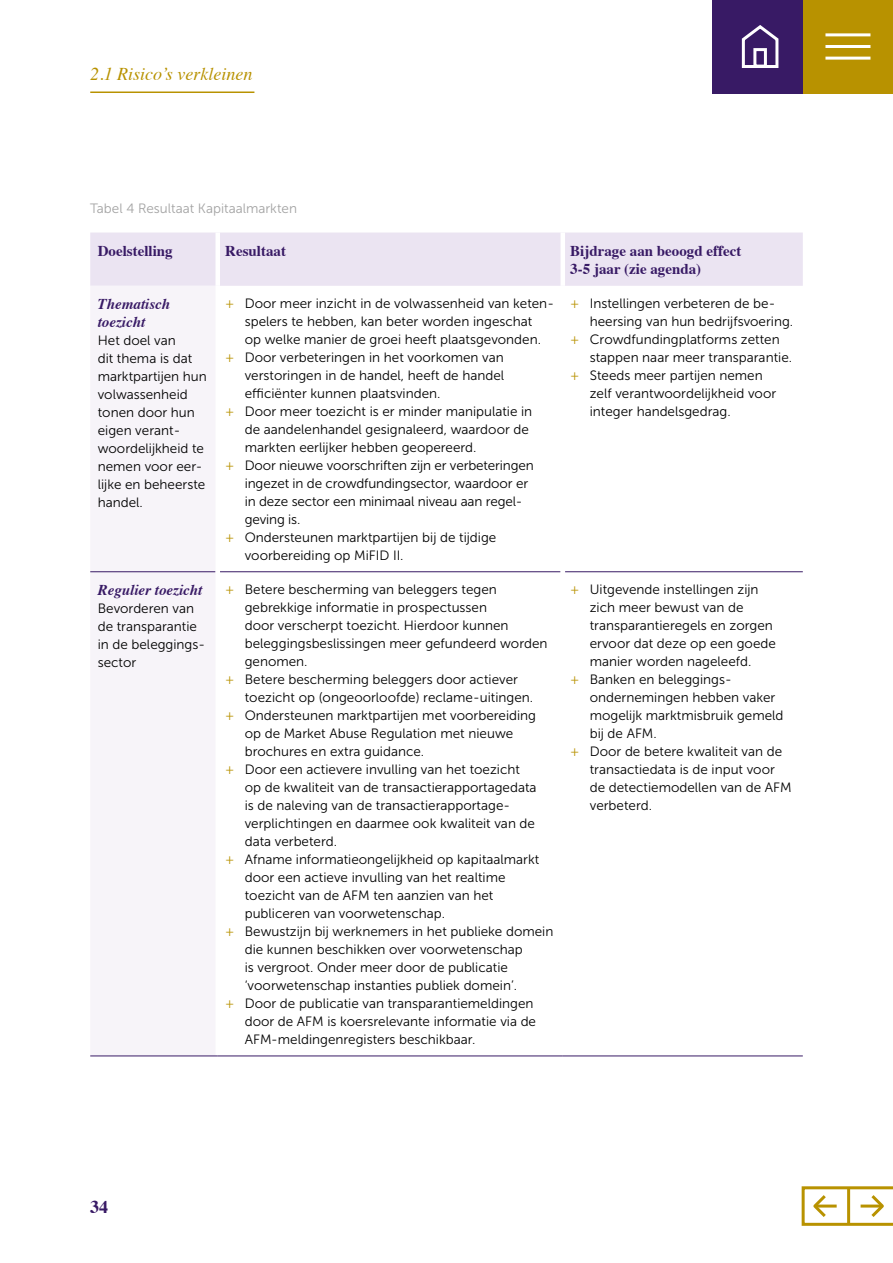
<style>
.page{position:relative;width:893px;height:1263px;background:#fff}
.page>*{position:absolute;margin:0;border:0;box-sizing:border-box;transform-origin:0 0}
.t1{font:italic 18px "Times";color:#b89200}
.t2{font:700 18px "Times";color:#381a65}
.t3{font:700 15px/18px "Times";color:#381a65}
.t4{font:italic 700 15px/18px "Times";color:#381a65}
.t5{font:13.5px/18px "Museo Sans 300";color:#000}
.t6{font:13.5px "Museo Sans 300";color:#a3a3a3}
.s1{color:#b89200}
</style>
<div class="page">
<div style="left:90px;top:232px;width:713px;height:54px;background:#ebe4f2"></div>
<div style="left:90px;top:286px;width:126px;height:770px;background:#f7f4f9"></div>
<hr style="left:90px;top:571px;width:126px;height:1px;background:#381a65">
<hr style="left:220px;top:571px;width:341px;height:1px;background:#381a65">
<hr style="left:565px;top:571px;width:238px;height:1px;background:#381a65">
<hr style="left:216px;top:233px;width:4px;height:53px;background:#fff">
<hr style="left:561px;top:233px;width:4px;height:53px;background:#fff">
<hr style="left:90px;top:1056px;width:128px;height:1px;background:#381a65">
<hr style="left:218px;top:1056px;width:345px;height:1px;background:#381a65">
<hr style="left:563px;top:1056px;width:240px;height:1px;background:#381a65">
<svg style="left:802px;top:1186px;width:91px;height:40px"></svg>
<hr style="left:847px;top:1188px;width:3px;height:36px;background:#b89200">
<div style="left:803px;top:0;width:90px;height:93px;background:#b89200"></div>
<hr style="left:825px;top:33px;width:45px;height:3px;background:#fff">
<hr style="left:825px;top:45px;width:45px;height:3px;background:#fff">
<hr style="left:825px;top:57px;width:45px;height:3px;background:#fff">
<hr style="left:90px;top:91px;width:164px;height:2px;background:#b89200">
<div style="left:713px;top:0;width:90px;height:93px;background:#381a65"></div>
<svg style="left:741px;top:25px;width:38px;height:43px"></svg>
<div style="left:753px;top:48px;width:14px;height:20px;border:3px solid #fff"></div>
<h1 class="t1" style="left:90px;top:58px;width:164px">2.1 Risico’s verkleinen</h1>
<p class="t6" style="left:90px;top:201px;width:208px">Tabel 4 Resultaat Kapitaalmarkten</p>
<p class="t3" style="left:98px;top:240px;width:76px">Doelstelling</p>
<p class="t3" style="left:225px;top:240px;width:62px">Resultaat</p>
<p class="t3" style="left:570px;top:240px;width:173px">Bijdrage aan beoogd effect<br>3-5 jaar (zie agenda)</p>
<p class="t4" style="left:98px;top:293px;width:74px">Thematisch toezicht</p>
<p class="t5" style="left:98px;top:331px;width:111px">Het doel van<br>dit thema is dat marktpartijen hun volwassenheid tonen door hun eigen verant&shy;woordelijkheid te nemen voor eer&shy;lijke en beheerste handel.</p>
<p class="t5" style="left:570px;top:294px;width:207px"><span class="s1">+</span> Instellingen verbeteren de be-</p>
<p class="t5" style="left:590px;top:312px;width:205px">heersing van hun bedrijfsvoering.</p>
<p class="t5" style="left:570px;top:330px;width:211px"><span class="s1">+</span> Crowdfundingplatforms zetten</p>
<p class="t5" style="left:590px;top:348px;width:204px">stappen naar meer transparantie.</p>
<p class="t5" style="left:570px;top:366px;width:194px"><span class="s1">+</span> Steeds meer partijen nemen</p>
<p class="t5" style="left:590px;top:384px;width:188px">zelf verantwoordelijkheid voor</p>
<p class="t5" style="left:590px;top:402px;width:142px">integer handelsgedrag.</p>
<p class="t5" style="left:225px;top:294px;width:330px"><span class="s1">+</span> Door meer inzicht in de volwassenheid van keten-</p>
<p class="t5" style="left:245px;top:312px;width:289px">spelers te hebben, kan beter worden ingeschat</p>
<p class="t5" style="left:245px;top:330px;width:298px">op welke manier de groei heeft plaatsgevonden.</p>
<p class="t5" style="left:225px;top:348px;width:280px"><span class="s1">+</span> Door verbeteringen in het voorkomen van</p>
<p class="t5" style="left:245px;top:366px;width:261px">verstoringen in de handel, heeft de handel</p>
<p class="t5" style="left:245px;top:384px;width:197px">efficiënter kunnen plaatsvinden.</p>
<p class="t5" style="left:225px;top:402px;width:309px"><span class="s1">+</span> Door meer toezicht is er minder manipulatie in</p>
<p class="t5" style="left:245px;top:420px;width:286px">de aandelenhandel gesignaleerd, waardoor de</p>
<p class="t5" style="left:245px;top:438px;width:233px">markten eerlijker hebben geopereerd.</p>
<p class="t5" style="left:225px;top:456px;width:310px"><span class="s1">+</span> Door nieuwe voorschriften zijn er verbeteringen</p>
<p class="t5" style="left:245px;top:474px;width:285px">ingezet in de crowdfundingsector, waardoor er</p>
<p class="t5" style="left:245px;top:492px;width:279px">in deze sector een minimaal niveau aan regel-</p>
<p class="t5" style="left:245px;top:510px;width:57px">geving is.</p>
<p class="t5" style="left:225px;top:528px;width:273px"><span class="s1">+</span> Ondersteunen marktpartijen bij de tijdige</p>
<p class="t5" style="left:245px;top:546px;width:160px">voorbereiding op MiFID II.</p>
<p class="t4" style="left:98px;top:580px;width:106px">Regulier toezicht</p>
<p class="t5" style="left:98px;top:599px;width:109px">Bevorderen van de transparantie in de beleggings&shy;sector</p>
<p class="t5" style="left:225px;top:580px;width:273px"><span class="s1">+</span> Betere bescherming van beleggers tegen</p>
<p class="t5" style="left:245px;top:598px;width:244px">gebrekkige informatie in prospectussen</p>
<p class="t5" style="left:245px;top:616px;width:265px">door verscherpt toezicht. Hierdoor kunnen</p>
<p class="t5" style="left:245px;top:634px;width:304px">beleggingsbeslissingen meer gefundeerd worden</p>
<p class="t5" style="left:245px;top:652px;width:64px">genomen.</p>
<p class="t5" style="left:225px;top:670px;width:294px"><span class="s1">+</span> Betere bescherming beleggers door actiever</p>
<p class="t5" style="left:245px;top:688px;width:290px">toezicht op (ongeoorloofde) reclame-uitingen.</p>
<p class="t5" style="left:225px;top:706px;width:312px"><span class="s1">+</span> Ondersteunen marktpartijen met voorbereiding</p>
<p class="t5" style="left:245px;top:724px;width:270px">op de Market Abuse Regulation met nieuwe</p>
<p class="t5" style="left:245px;top:742px;width:181px">brochures en extra guidance.</p>
<p class="t5" style="left:225px;top:760px;width:296px"><span class="s1">+</span> Door een actievere invulling van het toezicht</p>
<p class="t5" style="left:245px;top:778px;width:293px">op de kwaliteit van de transactierapportagedata</p>
<p class="t5" style="left:245px;top:796px;width:267px">is de naleving van de transactierapportage-</p>
<p class="t5" style="left:245px;top:814px;width:292px">verplichtingen en daarmee ook kwaliteit van de</p>
<p class="t5" style="left:245px;top:832px;width:94px">data verbeterd.</p>
<p class="t5" style="left:225px;top:850px;width:316px"><span class="s1">+</span> Afname informatieongelijkheid op kapitaalmarkt</p>
<p class="t5" style="left:245px;top:868px;width:262px">door een actieve invulling van het realtime</p>
<p class="t5" style="left:245px;top:886px;width:250px">toezicht van de AFM ten aanzien van het</p>
<p class="t5" style="left:245px;top:904px;width:202px">publiceren van voorwetenschap.</p>
<p class="t5" style="left:225px;top:922px;width:330px"><span class="s1">+</span> Bewustzijn bij werknemers in het publieke domein</p>
<p class="t5" style="left:245px;top:940px;width:280px">die kunnen beschikken over voorwetenschap</p>
<p class="t5" style="left:245px;top:958px;width:265px">is vergroot. Onder meer door de publicatie</p>
<p class="t5" style="left:245px;top:976px;width:274px">‘voorwetenschap instanties publiek domein’.</p>
<p class="t5" style="left:225px;top:994px;width:310px"><span class="s1">+</span> Door de publicatie van transparantiemeldingen</p>
<p class="t5" style="left:245px;top:1012px;width:293px">door de AFM is koersrelevante informatie via de</p>
<p class="t5" style="left:245px;top:1030px;width:232px">AFM-meldingenregisters beschikbaar.</p>
<p class="t5" style="left:570px;top:580px;width:190px"><span class="s1">+</span> Uitgevende instellingen zijn</p>
<p class="t5" style="left:590px;top:598px;width:155px">zich meer bewust van de</p>
<p class="t5" style="left:590px;top:616px;width:185px">transparantieregels en zorgen</p>
<p class="t5" style="left:590px;top:634px;width:188px">ervoor dat deze op een goede</p>
<p class="t5" style="left:590px;top:652px;width:163px">manier worden nageleefd.</p>
<p class="t5" style="left:570px;top:670px;width:163px"><span class="s1">+</span> Banken en beleggings-</p>
<p class="t5" style="left:590px;top:688px;width:187px">ondernemingen hebben vaker</p>
<p class="t5" style="left:590px;top:706px;width:195px">mogelijk marktmisbruik gemeld</p>
<p class="t5" style="left:590px;top:724px;width:68px">bij de AFM.</p>
<p class="t5" style="left:570px;top:742px;width:213px"><span class="s1">+</span> Door de betere kwaliteit van de</p>
<p class="t5" style="left:590px;top:760px;width:187px">transactiedata is de input voor</p>
<p class="t5" style="left:590px;top:778px;width:203px">de detectiemodellen van de AFM</p>
<p class="t5" style="left:590px;top:796px;width:64px">verbeterd.</p>
<h1 class="t2" style="left:90px;top:1189px;width:19px">34</h1>
</div>
